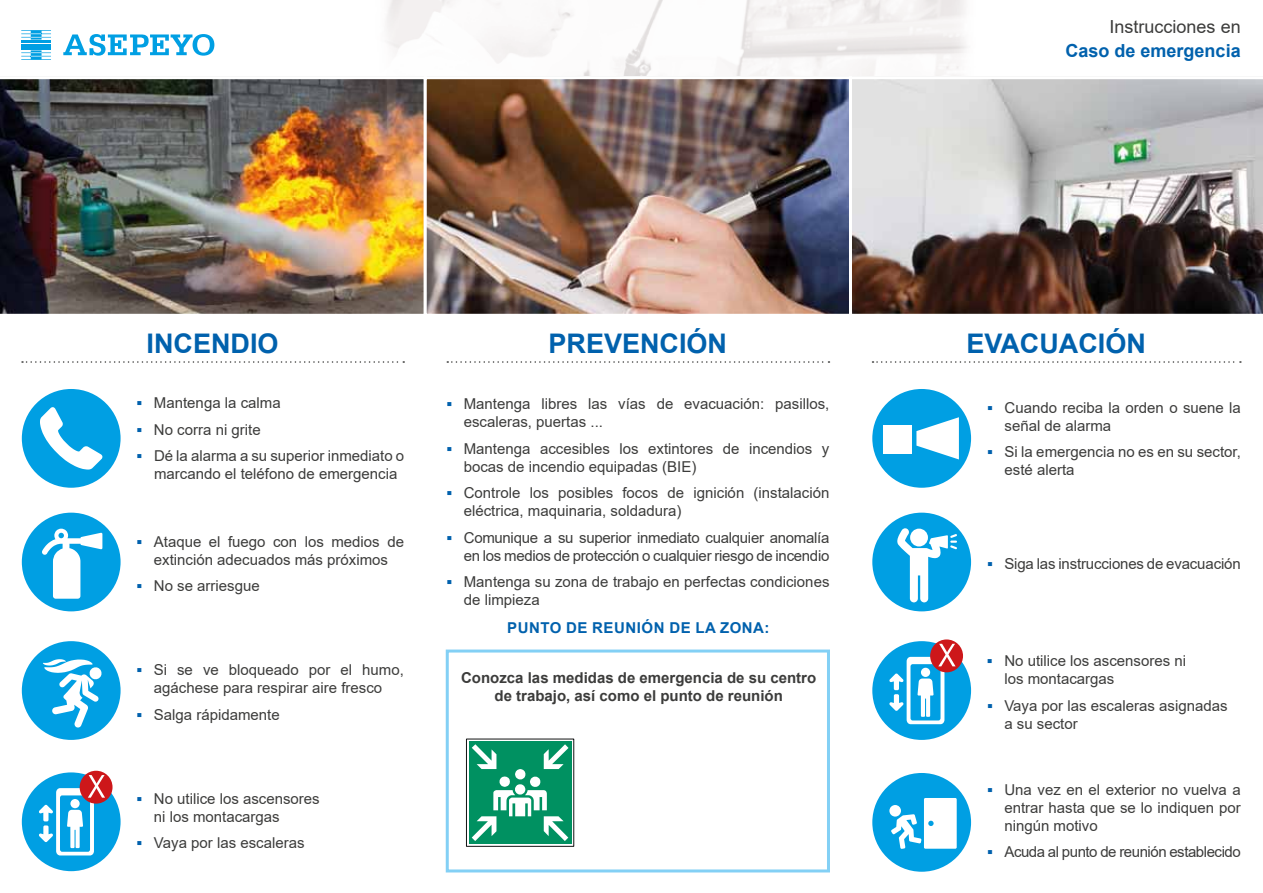
<style>
.page{position:relative;width:1263px;height:893px;background:#fff}
.page>*{position:absolute;margin:0;border:0;box-sizing:border-box;transform-origin:0 0}
.t1{font:700 27px "Arial";color:#0061ad}
.t2{font:700 18px "Arial";color:#0061ad}
.t3{font:18px "Arial";color:#3c3c3b}
.t4{font:15px/18px "Arial";color:#3c3c3b}
.t5{font:15px/18px "Arial";letter-spacing:-.02em;color:#3c3c3b;text-align:right}
.t6{font:700 15px/18px "Arial";color:#3c3c3b;text-align:center}
.t7{font:15px "Arial";letter-spacing:-.03em;color:#3c3c3b}
.t8{font:700 15px "Arial";letter-spacing:.035em;color:#0061ad}
.s1{font-weight:700;color:#0061ad}
</style>
<div class="page">
<img style="left:387px;top:0;width:580px;height:76px">
<hr style="left:21px;top:44px;width:30px;height:2px;background:#009fe3">
<svg style="left:21px;top:50px;width:30px;height:10px"></svg>
<svg style="left:21px;top:30px;width:30px;height:10px"></svg>
<hr style="left:21px;top:47px;width:30px;height:3px;background:#009fe3">
<hr style="left:21px;top:40px;width:30px;height:3px;background:#009fe3">
<svg style="left:63px;top:34px;width:151px;height:22px"></svg>
<svg style="left:22px;top:361px;width:382px;height:2px"></svg>
<svg style="left:447px;top:361px;width:382px;height:2px"></svg>
<svg style="left:872px;top:361px;width:369px;height:2px"></svg>
<img style="left:428px;top:80px;width:420px;height:233px">
<img style="left:0;top:79px;width:424px;height:235px">
<div style="left:424px;top:76px;width:428px;height:241px;border:3px solid #fff"></div>
<div style="left:446px;top:649px;width:384px;height:223px;border:3px solid #83d0f5"></div>
<svg style="left:849px;top:76px;width:414px;height:241px;background:#9b9593"></svg>
<div style="left:22px;top:389px;width:99px;height:99px;background:#009fe3;border-radius:50%"></div>
<div style="left:872px;top:389px;width:99px;height:99px;background:#009fe3;border-radius:50%"></div>
<div style="left:22px;top:513px;width:99px;height:98px;background:#009fe3;border-radius:50%"></div>
<div style="left:872px;top:513px;width:99px;height:98px;background:#009fe3;border-radius:50%"></div>
<div style="left:22px;top:641px;width:99px;height:99px;background:#009fe3;border-radius:50%"></div>
<div style="left:872px;top:641px;width:99px;height:99px;background:#009fe3;border-radius:50%"></div>
<div style="left:872px;top:773px;width:99px;height:99px;background:#009fe3;border-radius:50%"></div>
<svg style="left:40px;top:407px;width:63px;height:63px"></svg>
<svg style="left:42px;top:529px;width:60px;height:70px"></svg>
<svg style="left:891px;top:798px;width:66px;height:51px"></svg>
<div style="left:889px;top:805px;width:12px;height:12px;background:#fff;border-radius:50%"></div>
<div style="left:930px;top:639px;width:33px;height:33px;background:#cd171a;border-radius:50%"></div>
<svg style="left:889px;top:644px;width:66px;height:80px"></svg>
<div style="left:22px;top:772px;width:99px;height:99px;background:#009fe3;border-radius:50%"></div>
<div style="left:80px;top:771px;width:33px;height:33px;background:#cd171a;border-radius:50%"></div>
<svg style="left:39px;top:775px;width:66px;height:80px"></svg>
<svg style="left:43px;top:659px;width:59px;height:69px"></svg>
<svg style="left:897px;top:528px;width:60px;height:74px"></svg>
<div style="left:883px;top:425px;width:29px;height:29px;background:#fff"></div>
<svg style="left:916px;top:417px;width:43px;height:42px"></svg>
<svg style="left:466px;top:739px;width:108px;height:108px"></svg>
<p class="t3" style="left:1109px;top:14px;width:133px">Instrucciones en</p>
<p class="t2" style="left:1065px;top:38px;width:177px">Caso de emergencia</p>
<h1 class="t1" style="left:147px;top:324px;width:134px">INCENDIO</h1>
<h1 class="t1" style="left:549px;top:324px;width:180px">PREVENCIÓN</h1>
<h1 class="t1" style="left:966px;top:324px;width:181px">EVACUACIÓN</h1>
<p class="t4" style="left:137px;top:394px;width:145px"><span class="s1">▪</span> Mantenga la calma</p>
<p class="t4" style="left:137px;top:420px;width:125px"><span class="s1">▪</span> No corra ni grite</p>
<p class="t4" style="left:154px;top:447px;width:252px;text-indent:-17px"><span class="s1">▪</span> Dé la alarma a su superior inmediato o marcando el teléfono de emergencia</p>
<p class="t4" style="left:137px;top:532px;width:269px;text-align:center"><span class="s1">▪</span> Ataque el fuego con los medios de extinción adecuados más próximos</p>
<p class="t4" style="left:137px;top:577px;width:124px"><span class="s1">▪</span> No se arriesgue</p>
<p class="t4" style="left:137px;top:661px;width:269px;text-align:center"><span class="s1">▪</span> Si se ve bloqueado por el humo, agáchese para respirar aire fresco</p>
<p class="t4" style="left:137px;top:705px;width:144px"><span class="s1">▪</span> Salga rápidamente</p>
<p class="t4" style="left:154px;top:789px;width:167px;text-indent:-17px"><span class="s1">▪</span> No utilice los ascensores ni los montacargas</p>
<p class="t4" style="left:137px;top:834px;width:169px"><span class="s1">▪</span> Vaya por las escaleras</p>
<p class="t4" style="left:464px;top:395px;width:367px;text-indent:-17px"><span class="s1">▪</span> Mantenga libres las vías de evacuación: pasillos, escaleras, puertas ...</p>
<p class="t4" style="left:464px;top:439px;width:367px;text-indent:-17px"><span class="s1">▪</span> Mantenga accesibles los extintores de incendios y bocas de incendio equipadas (BIE)</p>
<p class="t4" style="left:464px;top:484px;width:367px;text-indent:-17px"><span class="s1">▪</span> Controle los posibles focos de ignición (instalación eléctrica, maquinaria, soldadura)</p>
<p class="t5" style="left:447px;top:528px;width:384px"><span class="s1">▪</span> Comunique a su superior inmediato cualquier anomalía en los medios de protección o cualquier riesgo de incendio</p>
<p class="t4" style="left:464px;top:573px;width:367px;text-indent:-17px"><span class="s1">▪</span> Mantenga su zona de trabajo en perfectas condiciones de limpieza</p>
<p class="t8" style="left:507px;top:617px;width:34px">punto</p>
<p class="t8" style="left:566px;top:617px;width:176px">de reuniónde la zona</p>
<p class="t8" style="left:764px;top:617px;width:6px">:</p>
<p class="t6" style="left:461px;top:669px;width:357px">Conozca las medidas de emergencia de su centro de trabajo, así como el punto de reunión</p>
<p class="t4" style="left:1004px;top:398px;width:238px;text-indent:-17px"><span class="s1">▪</span> Cuando reciba la orden o suene la señal de alarma</p>
<p class="t4" style="left:1004px;top:443px;width:238px;text-indent:-17px"><span class="s1">▪</span> Si la emergencia no es en su sector, esté alerta</p>
<p class="t4" style="left:987px;top:555px;width:255px"><span class="s1">▪</span> Siga las instrucciones de evacuación</p>
<p class="t4" style="left:1004px;top:652px;width:183px;text-indent:-17px"><span class="s1">▪</span> No utilice los ascensores ni los montacargas</p>
<p class="t4" style="left:1004px;top:696px;width:225px;text-indent:-17px"><span class="s1">▪</span> Vaya por las escaleras asignadas a su sector</p>
<p class="t4" style="left:1004px;top:780px;width:238px;text-align:justify;text-indent:-17px"><span class="s1">▪</span> Una vez en el exterior no vuelva a entrar hasta que se lo indiquen por ningún motivo</p>
<p class="t7" style="left:987px;top:842px;width:255px"><span class="s1">▪</span> Acuda al punto de reunión establecido</p>
</div>
